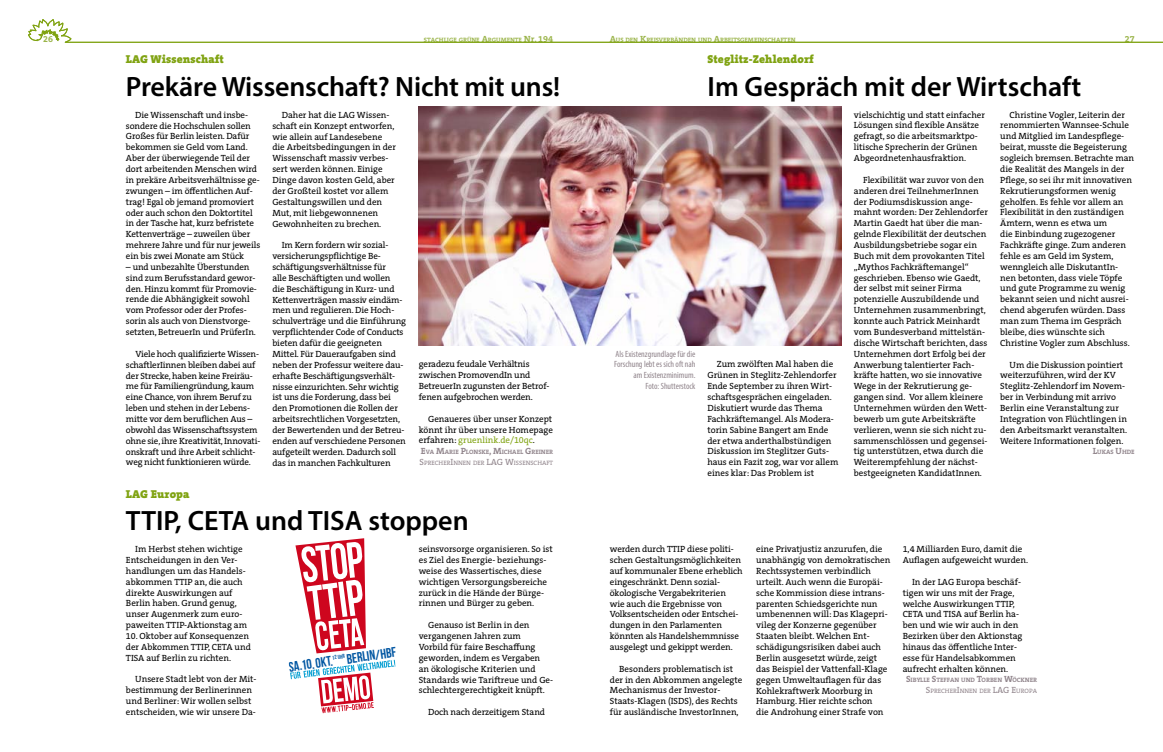
<style>
.page{position:relative;width:1163px;height:752px;background:#fff}
.page>*{position:absolute;margin:0;border:0;box-sizing:border-box;transform-origin:0 0}
.t1{font:600 28px "Myriad Pro";color:#000}
.t2{font:13.8px "Bebas Neue";color:#0056a2}
.t3{font:900 11.5px "The Serif B W9";letter-spacing:.01em;color:#80a312}
.t4{font:9px/10.9px "The Serif B W5 Plain";color:#000}
.t5{font:condensed 9px/10.9px "Myriad Pro";color:#90848b;text-align:right}
.t6{font:700 9px "The Serif B W7";color:#9ab449}
.t7{font:700 6.3px "The Serif B W7";color:#9ab449}
.t8{font:700 6.3px "The Serif B W7";color:#90848b}
.t9{font:6.3px "The Serif B W5 Plain";color:#90848b}
.t10{font:5.8px "Bebas Neue";color:#0056a2}
.s1{font-size:9px}
.s2{color:#80a312}
</style>
<div class="page">
<img style="left:418px;top:107px;width:423px;height:238px">
<svg style="left:295px;top:538px;width:71px;height:115px"></svg>
<svg style="left:290px;top:659px;width:106px;height:55px"></svg>
<svg style="left:28px;top:19px;width:1134px;height:24px"></svg>
<p class="t6" style="left:43px;top:33px;width:11px">26</p>
<p class="t7" style="left:424px;top:35px;width:131px">STACHLIGE GRÜNE <span class="s1">A</span>RGUMENTE <span class="s1">Nr. 194</span></p>
<p class="t7" style="left:609px;top:35px;width:187px"><span class="s1">A</span>US DEN <span class="s1">K</span>REISVERBÄNDEN UND <span class="s1">A</span>RBEITSGEMEINSCHAFTEN</p>
<p class="t6" style="left:1124px;top:33px;width:11px">27</p>
<p class="t3" style="left:126px;top:52px;width:99px">LAG Wissenschaft</p>
<h1 class="t1" style="left:126px;top:69px;width:435px">Prekäre Wissenschaft? Nicht mit uns!</h1>
<p class="t4" style="left:126px;top:109px;width:136px;text-indent:9px">Die Wissenschaft und insbe&shy;sondere die Hochschulen sollen<br>Großes für Berlin leisten. Dafür bekommen sie Geld vom Land.<br>Aber der überwiegende Teil der dort arbeitenden Menschen wird in prekäre Arbeitsverhältnisse ge&shy;zwungen – im öffentlichen Auf&shy;trag! Egal ob jemand promoviert oder auch schon den Doktortitel in der Tasche hat, kurz befristete<br>Kettenverträge – zuweilen über mehrere Jahre und für nur jeweils ein bis zwei Monate am Stück</p>
<p class="t4" style="left:126px;top:261px;width:132px">– und unbezahlte Überstunden sind zum Berufsstandard gewor&shy;den. Hinzu kommt für Promovie&shy;rende die Abhängigkeit sowohl vom Professor oder der Profes&shy;sorin als auch von Dienstvorge&shy;setzten, BetreuerIn und PrüferIn.</p>
<p class="t4" style="left:126px;top:348px;width:136px;text-indent:9px">Viele hoch qualifizierte Wissen&shy;schaftlerIinnen bleiben dabei auf der Strecke, haben keine Freiräu&shy;me für Familiengründung, kaum eine Chance, von ihrem Beruf zu leben und stehen in der Lebens&shy;mitte vor dem beruflichen Aus – obwohl das Wissenschaftssystem ohne sie, ihre Kreativität, Innovati&shy;onskraft und ihre Arbeit schlicht&shy;weg nicht funktionieren würde.</p>
<p class="t4" style="left:272px;top:109px;width:125px;text-indent:9px">Daher hat die LAG Wissen&shy;schaft ein Konzept entworfen, wie allein auf Landesebene die Arbeitsbedingungen in der<br>Wissenschaft massiv verbes&shy;sert werden können. Einige<br>Dinge davon kosten Geld, aber der Großteil kostet vor allem<br>Gestaltungswillen und den<br>Mut, mit liebgewonnenen<br>Gewohnheiten zu brechen.</p>
<p class="t4" style="left:272px;top:240px;width:135px;text-indent:9px">Im Kern fordern wir sozial&shy;versicherungspflichtige Be&shy;schäftigungsverhältnisse für<br>alle Beschäftigten und wollen<br>die Beschäftigung in Kurz- und<br>Kettenverträgen massiv eindäm&shy;men und regulieren. Die Hoch&shy;schulverträge und die Einführung verpflichtender Code of Conducts bieten dafür die geeigneten<br>Mittel. Für Daueraufgaben sind neben der Professur weitere dau&shy;erhafte Beschäftigungsverhält&shy;nisse einzurichten. Sehr wichtig ist uns die Forderung, dass bei den Promotionen die Rollen der arbeitsrechtlichen Vorgesetzten, der Bewertenden und der Betreu&shy;enden auf verschiedene Personen aufgeteilt werden. Dadurch soll das in manchen Fachkulturen</p>
<p class="t4" style="left:418px;top:359px;width:132px">geradezu feudale Verhältnis zwischen PromovendIn und<br>BetreuerIn zugunsten der Betrof&shy;fenen aufgebrochen werden.</p>
<p class="t4" style="left:418px;top:413px;width:136px;text-align:justify;text-indent:9px">Genaueres über unser Konzept könnt ihr über unsere Homepage erfahren: <span class="s2">gruenlink.de/10qc</span>.</p>
<p class="t8" style="left:421px;top:448px;width:134px"><span class="s1">E</span>VA <span class="s1">M</span>ARIE <span class="s1">P</span>LONSKE<span class="s1">, M</span>ICHAEL <span class="s1">G</span>REINER</p>
<p class="t9" style="left:419px;top:458px;width:135px"><span class="s1">S</span>PRECHER<span class="s1">I</span>NNEN DER <span class="s1">LAG W</span>ISSENSCHAFT</p>
<p class="t3" style="left:126px;top:486px;width:65px">LAG Europa</p>
<h1 class="t1" style="left:126px;top:503px;width:344px">TTIP, CETA und TISA stoppen</h1>
<p class="t4" style="left:126px;top:543px;width:123px;text-indent:9px">Im Herbst stehen wichtige<br>Entscheidungen in den Ver&shy;handlungen um das Handels&shy;abkommen TTIP an, die auch direkte Auswirkungen auf<br>Berlin haben. Grund genug, unser Augenmerk zum euro&shy;paweiten TTIP-Aktionstag am</p>
<p class="t4" style="left:126px;top:630px;width:126px">10. Oktober auf Konsequenzen der Abkommen TTIP, CETA und<br>TISA auf Berlin zu richten.</p>
<p class="t4" style="left:126px;top:673px;width:132px;text-indent:9px">Unsere Stadt lebt von der Mit&shy;bestimmung der Berlinerinnen und Berliner: Wir wollen selbst entscheiden, wie wir unsere Da-</p>
<h2 class="t2" style="left:288px;top:659px;width:46px;rotate:-8deg">SA.10. OKT.</h2>
<p class="t10" style="left:332px;top:654px;width:14px;rotate:-8deg">12 UHR</p>
<h2 class="t2" style="left:345px;top:651px;width:51px;rotate:-8deg">BERLIN/HBF</h2>
<p class="t4" style="left:418px;top:543px;width:136px">seinsvorsorge organisieren. So ist es Ziel des Energie- beziehungs&shy;weise des Wassertisches, diese wichtigen Versorgungsbereiche zurück in die Hände der Bürge&shy;rinnen und Bürger zu geben.</p>
<p class="t4" style="left:418px;top:619px;width:136px;text-indent:9px">Genauso ist Berlin in den vergangenen Jahren zum<br>Vorbild für faire Beschaffung geworden, indem es Vergaben<br>an ökologische Kriterien und<br>Standards wie Tariftreue und Ge&shy;schlechtergerechtigkeit knüpft.</p>
<p class="t4" style="left:428px;top:706px;width:118px">Doch nach derzeitigem Stand</p>
<p class="t5" style="left:614px;top:348px;width:83px">Als Existenzgrundlage für die<br>Forschung lebt es sich oft nah am Existenzminimum.<br>Foto: Shutterstock</p>
<p class="t3" style="left:707px;top:52px;width:108px">Steglitz-Zehlendorf</p>
<h1 class="t1" style="left:707px;top:69px;width:375px">Im Gespräch mit der Wirtschaft</h1>
<p class="t4" style="left:853px;top:109px;width:132px">vielschichtig und statt einfacher<br>Lösungen sind flexible Ansätze gefragt, so die arbeitsmarktpo&shy;litische Sprecherin der Grünen<br>Abgeordnetenhausfraktion.</p>
<p class="t4" style="left:853px;top:174px;width:135px;text-indent:9px">Flexibilität war zuvor von den anderen drei TeilnehmerInnen der Podiumsdiskussion ange&shy;mahnt worden: Der Zehlendorfer<br>Martin Gaedt hat über die man&shy;gelnde Flexibilität der deutschen<br>Ausbildungsbetriebe sogar ein<br>Buch mit dem provokanten Titel „Mythos Fachkräftemangel“ geschrieben. Ebenso wie Gaedt, der selbst mit seiner Firma potenzielle Auszubildende und<br>Unternehmen zusammenbringt, konnte auch Patrick Meinhardt vom Bundesverband mittelstän&shy;dische Wirtschaft berichten, dass<br>Unternehmen dort Erfolg bei der<br>Anwerbung talentierter Fach&shy;kräfte hatten, wo sie innovative<br>Wege in der Rekrutierung ge&shy;gangen sind. Vor allem kleinere<br>Unternehmen würden den Wett&shy;bewerb um gute Arbeitskräfte verlieren, wenn sie sich nicht zu&shy;sammenschlössen und gegensei&shy;tig unterstützen, etwa durch die<br>Weiterempfehlung der nächst&shy;bestgeeigneten KandidatInnen.</p>
<p class="t4" style="left:1000px;top:109px;width:135px;text-indent:9px">Christine Vogler, Leiterin der renommierten Wannsee-Schule und Mitglied im Landespflege&shy;beirat, musste die Begeisterung sogleich bremsen. Betrachte man die Realität des Mangels in der<br>Pflege, so sei ihr mit innovativen<br>Rekrutierungsformen wenig geholfen. Es fehle vor allem an<br>Flexibilität in den zuständigen<br>Ämtern, wenn es etwa um<br>die Einbindung zugezogener<br>Fachkräfte ginge. Zum anderen fehle es am Geld im System, wenngleich alle DiskutantIn&shy;nen betonten, dass viele Töpfe und gute Programme zu wenig bekannt seien und nicht ausrei&shy;chend abgerufen würden. Dass man zum Thema im Gespräch bleibe, dies wünschte sich<br>Christine Vogler zum Abschluss.</p>
<p class="t4" style="left:1000px;top:359px;width:128px;text-indent:9px">Um die Diskussion pointiert weiterzuführen, wird der KV<br>Steglitz-Zehlendorf im Novem&shy;ber in Verbindung mit arrivo<br>Berlin eine Veranstaltung zur<br>Integration von Flüchtlingen in den Arbeitsmarkt veranstalten.<br>Weitere Informationen folgen.</p>
<p class="t8" style="left:1092px;top:448px;width:43px"><span class="s1">L</span>UKAS <span class="s1">U</span>HDE</p>
<p class="t4" style="left:707px;top:359px;width:132px;text-indent:9px">Zum zwölften Mal haben die<br>Grünen in Steglitz-Zehlendorfer<br>Ende September zu ihren Wirt&shy;schaftsgesprächen eingeladen.<br>Diskutiert wurde das Thema<br>Fachkräftemangel. Als Modera&shy;torin Sabine Bangert am Ende der etwa anderthalbstündigen<br>Diskussion im Steglitzer Guts&shy;haus ein Fazit zog, war vor allem eines klar: Das Problem ist</p>
<p class="t4" style="left:609px;top:543px;width:134px">werden durch TTIP diese politi&shy;schen Gestaltungsmöglichkeiten auf kommunaler Ebene erheblich eingeschränkt. Denn sozial&shy;ökologische Vergabekriterien wie auch die Ergebnisse von<br>Volksentscheiden oder Entschei&shy;dungen in den Parlamenten könnten als Handelshemmnisse ausgelegt und gekippt werden.</p>
<p class="t4" style="left:609px;top:663px;width:134px;text-indent:9px">Besonders problematisch ist der in den Abkommen angelegte<br>Mechanismus der Investor-<br>Staats-Klagen (ISDS), des Rechts für ausländische InvestorInnen,</p>
<p class="t4" style="left:756px;top:543px;width:136px">eine Privatjustiz anzurufen, die unabhängig von demokratischen<br>Rechtssystemen verbindlich urteilt. Auch wenn die Europäi&shy;sche Kommission diese intrans&shy;parenten Schiedsgerichte nun umbenennen will: Das Klagepri&shy;vileg der Konzerne gegenüber<br>Staaten bleibt. Welchen Ent&shy;schädigungsrisiken dabei auch<br>Berlin ausgesetzt würde, zeigt das Beispiel der Vattenfall-Klage gegen Umweltauflagen für das<br>Kohlekraftwerk Moorburg in<br>Hamburg. Hier reichte schon<br>die Androhung einer Strafe von</p>
<p class="t4" style="left:902px;top:543px;width:126px">1,4 Milliarden Euro, damit die<br>Auflagen aufgeweicht wurden.</p>
<p class="t4" style="left:902px;top:576px;width:121px;text-indent:9px">In der LAG Europa beschäf&shy;tigen wir uns mit der Frage, welche Auswirkungen TTIP,<br>CETA und TISA auf Berlin ha&shy;ben und wie wir auch in den<br>Bezirken über den Aktionstag hinaus das öffentliche Inter&shy;esse für Handelsabkommen aufrecht erhalten können.</p>
<p class="t8" style="left:905px;top:675px;width:132px"><span class="s1">S</span>IBYLLE <span class="s1">S</span>TEFFAN UND <span class="s1">T</span>ORBEN <span class="s1">W</span>ÖCKNER</p>
<p class="t9" style="left:925px;top:686px;width:112px"><span class="s1">S</span>PRECHER<span class="s1">I</span>NNEN DER <span class="s1">LAG E</span>UROPA</p>
</div>
